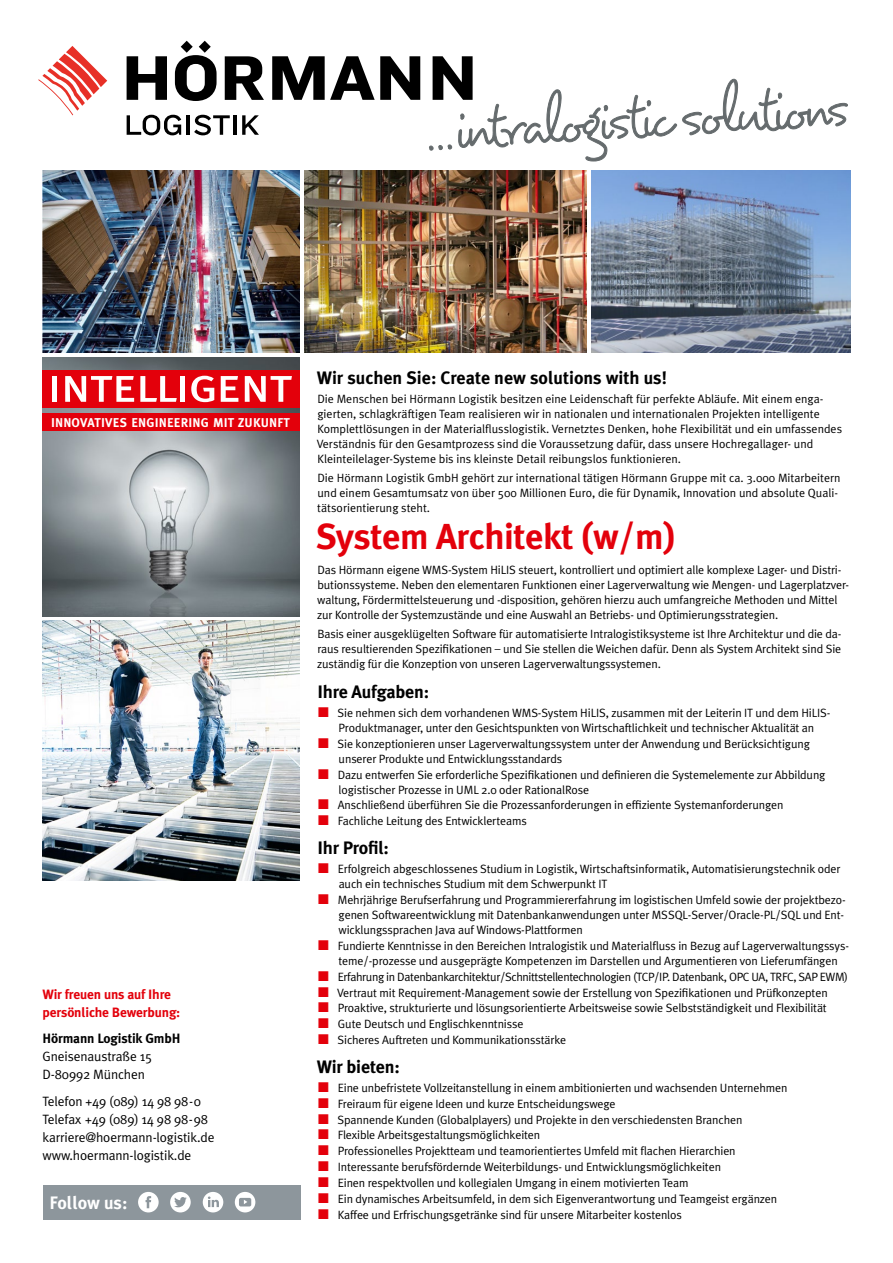
<style>
.page{position:relative;width:893px;height:1263px;background:#fff}
.page>*{position:absolute;margin:0;border:0;box-sizing:border-box;transform-origin:0 0}
.t1{font:48.9px "Meta Plus Book Caps";letter-spacing:-.03em;color:#fff;scale:1.07 1}
.t2{font:700 36px "Meta Plus";letter-spacing:-.01em;color:#e3000b}
.t3{font:700 18px "Meta Plus";color:#000}
.t4{font:700 18px "Meta Plus";color:#fff}
.t5{font:13.5px/18px "Meta Plus Normal";letter-spacing:-.01em;color:#000}
.t6{font:700 13.5px/18px "Meta Plus";letter-spacing:-.01em;color:#e3000b}
.t7{font:700 13.5px "Meta Plus";letter-spacing:-.01em;color:#000}
.t8{font:12.75px "Meta Plus Bold Caps";letter-spacing:.01em;color:#fff}
.t9{font:12px/15.6px "Meta Plus Normal";letter-spacing:-.01em;color:#000}
</style>
<div class="page">
<img style="left:43px;top:621px;width:257px;height:259px">
<img style="left:304px;top:170px;width:283px;height:183px">
<img style="left:43px;top:170px;width:257px;height:183px">
<svg style="left:127px;top:115px;width:54px;height:20px"></svg>
<hr style="left:186px;top:115px;width:4px;height:20px;background:#000">
<svg style="left:194px;top:115px;width:36px;height:20px"></svg>
<hr style="left:233px;top:115px;width:3px;height:20px;background:#000">
<svg style="left:242px;top:115px;width:17px;height:20px"></svg>
<svg style="left:38px;top:46px;width:69px;height:69px"></svg>
<svg style="left:127px;top:56px;width:40px;height:44px"></svg>
<svg style="left:272px;top:56px;width:148px;height:44px"></svg>
<svg style="left:175px;top:41px;width:42px;height:60px"></svg>
<svg style="left:225px;top:56px;width:39px;height:44px"></svg>
<img style="left:591px;top:170px;width:259px;height:183px">
<img style="left:43px;top:357px;width:257px;height:260px">
<div style="left:43px;top:413px;width:257px;height:17px;background:#e3000b"></div>
<div style="left:43px;top:370px;width:257px;height:37px;background:#e3000b"></div>
<svg style="left:429px;top:56px;width:419px;height:105px"></svg>
<div style="left:43px;top:1185px;width:257px;height:34px;background:#8d969c"></div>
<div style="left:138px;top:1192px;width:21px;height:20px;background:#fff;border-radius:50%"></div>
<svg style="left:146px;top:1196px;width:5px;height:12px"></svg>
<div style="left:203px;top:1192px;width:20px;height:20px;background:#fff;border-radius:50%"></div>
<svg style="left:208px;top:1196px;width:11px;height:11px"></svg>
<div style="left:235px;top:1192px;width:20px;height:20px;background:#fff;border-radius:50%"></div>
<svg style="left:239px;top:1198px;width:12px;height:8px"></svg>
<div style="left:170px;top:1192px;width:21px;height:20px;background:#fff;border-radius:50%"></div>
<svg style="left:174px;top:1197px;width:13px;height:10px"></svg>
<h1 class="t1" style="left:48px;top:356px;width:231px">intelligent</h1>
<p class="t8" style="left:51px;top:415px;width:240px">INNOVATIVES ENGINEERING MIT ZUKUNFT</p>
<p class="t6" style="left:43px;top:985px;width:139px">Wir freuen uns auf Ihre persönliche Bewerbung:</p>
<p class="t7" style="left:43px;top:1031px;width:139px">Hörmann Logistik GmbH</p>
<p class="t5" style="left:43px;top:1047px;width:111px">Gneisenaustraße 15<br>D-80992 München</p>
<p class="t5" style="left:43px;top:1092px;width:174px">Telefon +49 (089) 14 98 98-0<br>Telefax +49 (089) 14 98 98-98 karriere@hoermann-logistik.de www.hoermann-logistik.de</p>
<h3 class="t4" style="left:50px;top:1192px;width:80px">Follow us:</h3>
<h3 class="t3" style="left:317px;top:367px;width:352px">Wir suchen Sie: Create new solutions with us!</h3>
<p class="t9" style="left:317px;top:391px;width:527px;line-height:15px">Die Menschen bei Hörmann Logistik besitzen eine Leidenschaft für perfekte Abläufe. Mit einem enga&shy;gierten, schlagkräftigen Team realisieren wir in nationalen und internationalen Projekten intelligente Komplettlösungen in der Materialflusslogistik. Vernetztes Denken, hohe Flexibilität und ein umfassendes Verständnis für den Gesamtprozess sind die Voraussetzung dafür, dass unsere Hochregallager- und Kleinteilelager-Systeme bis ins kleinste Detail reibungslos funktionieren.</p>
<p class="t9" style="left:317px;top:471px;width:525px;line-height:15px">Die Hörmann Logistik GmbH gehört zur international tätigen Hörmann Gruppe mit ca. 3.000 Mitarbeitern und einem Gesamtumsatz von über 500 Millionen Euro, die für Dynamik, Innovation und absolute Quali&shy;tätsorientierung steht.</p>
<h2 class="t2" style="left:316px;top:516px;width:361px">System Architekt (w/m)</h2>
<p class="t9" style="left:317px;top:562px;width:533px;line-height:15px">Das Hörmann eigene WMS-System HiLIS steuert, kontrolliert und optimiert alle komplexe Lager- und Distri&shy;butionssysteme. Neben den elementaren Funktionen einer Lagerverwaltung wie Mengen- und Lagerplatzver&shy;waltung, Fördermittelsteuerung und -disposition, gehören hierzu auch umfangreiche Methoden und Mittel zur Kontrolle der Systemzustände und eine Auswahl an Betriebs- und Optimierungsstrategien.</p>
<p class="t9" style="left:317px;top:626px;width:526px;line-height:15px;text-align:justify">Basis einer ausgeklügelten Software für automatisierte Intralogistiksysteme ist Ihre Architektur und die da&shy;raus resultierenden Spezifikationen – und Sie stellen die Weichen dafür. Denn als System Architekt sind Sie zuständig für die Konzeption von unseren Lagerverwaltungssystemen.</p>
<h3 class="t3" style="left:317px;top:681px;width:113px">Ihre Aufgaben:</h3>
<p class="t9" style="left:338px;top:705px;width:494px">Sie nehmen sich dem vorhandenen WMS-System HiLIS, zusammen mit der Leiterin IT und dem HiLIS-Produktmanager, unter den Gesichtspunkten von Wirtschaftlichkeit und technischer Aktualität an Sie konzeptionieren unser Lagerverwaltungssystem unter der Anwendung und Berücksichtigung unserer Produkte und Entwicklungsstandards<br>Dazu entwerfen Sie erforderliche Spezifikationen und definieren die Systemelemente zur Abbildung logistischer Prozesse in UML 2.0 oder RationalRose<br>Anschließend überführen Sie die Prozessanforderungen in effiziente Systemanforderungen Fachliche Leitung des Entwicklerteams</p>
<h3 class="t3" style="left:317px;top:837px;width:73px">Ihr Profil:</h3>
<p class="t9" style="left:337px;top:861px;width:513px">Erfolgreich abgeschlossenes Studium in Logistik, Wirtschaftsinformatik, Automatisierungstechnik oder auch ein technisches Studium mit dem Schwerpunkt IT<br>Mehrjährige Berufserfahrung und Programmiererfahrung im logistischen Umfeld sowie der projektbezo&shy;genen Softwareentwicklung mit Datenbankanwendungen unter MSSQL-Server/Oracle-PL/SQL und Ent&shy;wicklungssprachen Java auf Windows-Plattformen<br>Fundierte Kenntnisse in den Bereichen Intralogistik und Materialfluss in Bezug auf Lagerverwaltungssys&shy;teme/-prozesse und ausgeprägte Kompetenzen im Darstellen und Argumentieren von Lieferumfängen Erfahrung in Datenbankarchitektur/Schnittstellentechnologien (TCP/IP. Datenbank, OPC UA, TRFC, SAP EWM)<br>Vertraut mit Requirement-Management sowie der Erstellung von Spezifikationen und Prüfkonzepten Proaktive, strukturierte und lösungsorientierte Arbeitsweise sowie Selbstständigkeit und Flexibilität Gute Deutsch und Englischkenntnisse<br>Sicheres Auftreten und Kommunikationsstärke</p>
<h3 class="t3" style="left:317px;top:1056px;width:85px">Wir bieten:</h3>
<p class="t9" style="left:338px;top:1080px;width:451px">Eine unbefristete Vollzeitanstellung in einem ambitionierten und wachsenden Unternehmen Freiraum für eigene Ideen und kurze Entscheidungswege<br>Spannende Kunden (Globalplayers) und Projekte in den verschiedensten Branchen<br>Flexible Arbeitsgestaltungsmöglichkeiten<br>Professionelles Projektteam und teamorientiertes Umfeld mit flachen Hierarchien Interessante berufsfördernde Weiterbildungs- und Entwicklungsmöglichkeiten<br>Einen respektvollen und kollegialen Umgang in einem motivierten Team<br>Ein dynamisches Arbeitsumfeld, in dem sich Eigenverantwortung und Teamgeist ergänzen Kaffee und Erfrischungsgetränke sind für unsere Mitarbeiter kostenlos</p>
</div>
